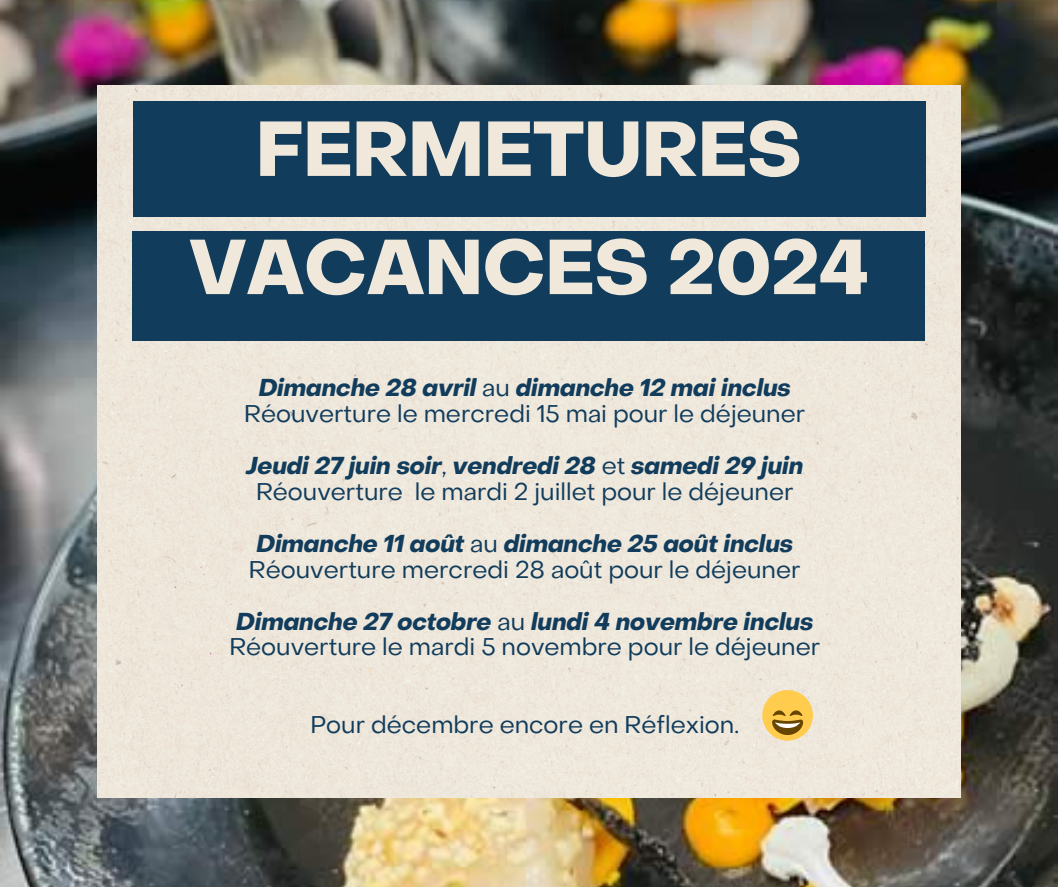
<style>
.page{position:relative;width:1058px;height:887px;background:#fff}
.page>*{position:absolute;margin:0;border:0;box-sizing:border-box;transform-origin:0 0}
.t1{font:700 76.2px/118.2px "Object Sans";color:#f0e8db;text-align:center}
.t2{font:24px/51.8px "Object Sans";color:#113c5c;text-align:center}
.t3{font:italic 700 24px/51.8px "Object Sans";color:#113c5c;text-align:right}
.s1{font-weight:400;font-style:normal}
.s2{font-weight:700;font-style:italic}
</style>
<div class="page">
<img style="left:0;top:0;width:1058px;height:886px">
<div style="left:97px;top:85px;width:863px;height:712px;background:#eee7db"></div>
<div style="left:133px;top:101px;width:792px;height:115px;background:#113c5c"></div>
<div style="left:133px;top:231px;width:792px;height:110px;background:#113c5c"></div>
<div style="left:762px;top:690px;width:51px;height:50px;background:#ffcc4d;border-radius:50%"></div>
<svg style="left:772px;top:710px;width:31px;height:25px"></svg>
<p class="t1" style="left:189px;top:97px;width:681px">FERMETURES<br>VACANCES 2024</p>
<h1 class="t3" style="left:259px;top:364px;width:533px">Dimanche 28 avril <span class="s1">au</span> dimanche 12 mai inclus</h1>
<p class="t2" style="left:244px;top:390px;width:562px">Réouverture le mercredi 15 mai pour le déjeuner</p>
<p class="t3" style="left:246px;top:442px;width:558px">Jeudi 27 juin soir<span class="s1">,</span> vendredi 28 <span class="s1">et</span> samedi 29 juin</p>
<p class="t2" style="left:256px;top:468px;width:148px">Réouverture</p>
<p class="t3" style="left:256px;top:468px;width:538px"><span class="s1">le mardi 2 juillet pour le déjeuner<br></span>Dimanche 11 août <span class="s1">au</span> dimanche 25 août inclus</p>
<p class="t2" style="left:236px;top:545px;width:578px">Réouverture mercredi 28 août pour le déjeuner<br><span class="s2">Dimanche 27 octobre</span> au <span class="s2">lundi 4 novembre inclus</span></p>
<p class="t2" style="left:229px;top:623px;width:592px">Réouverture le mardi 5 novembre pour le déjeuner</p>
<p class="t2" style="left:310px;top:701px;width:430px">Pour décembre encore en Réflexion.</p>
</div>
